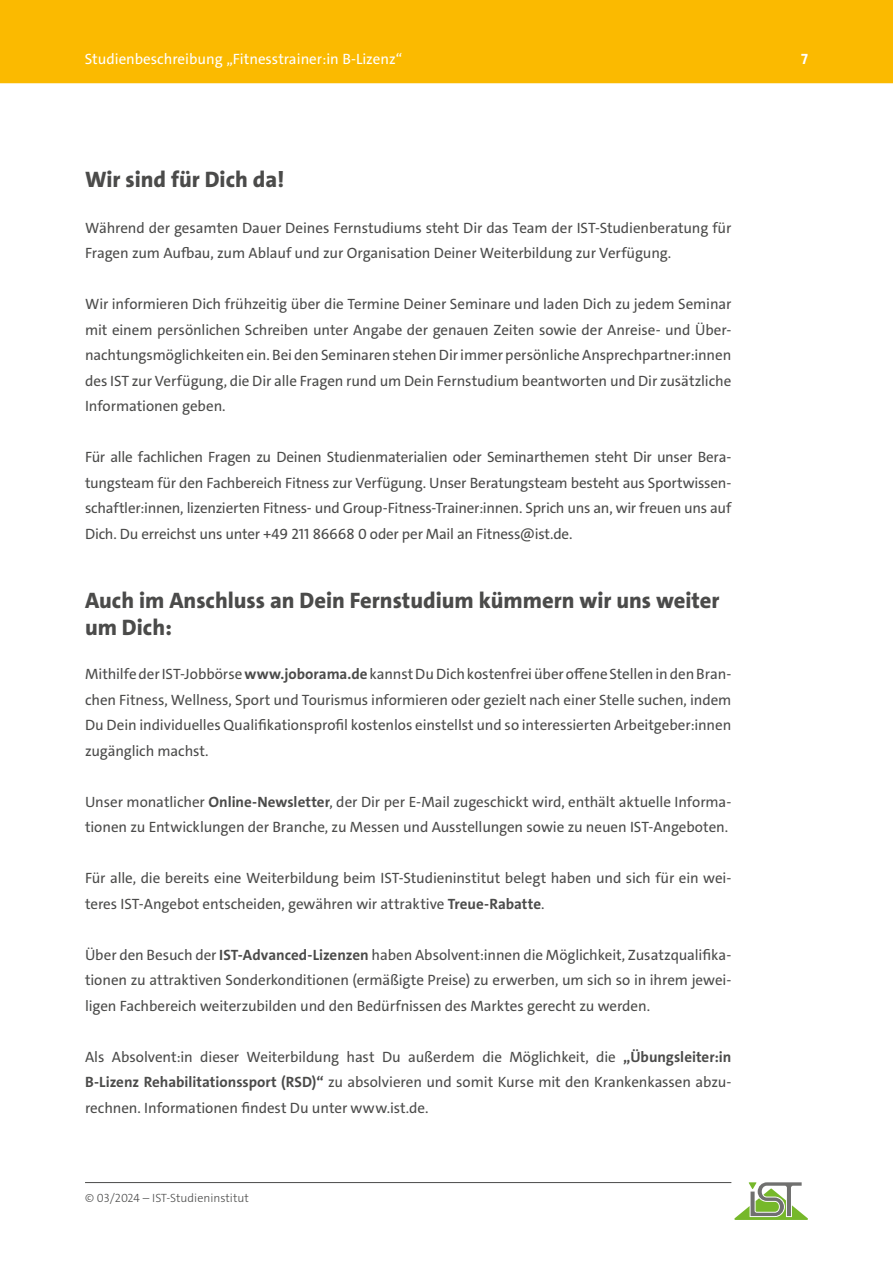
<style>
.page{position:relative;width:893px;height:1263px;background:#fff}
.page>*{position:absolute;margin:0;border:0;box-sizing:border-box;transform-origin:0 0}
.t1{font:800 22.5px/27px "The Sans C4 s";color:#4b4b4a}
.t2{font:15px/25.5px "The Sans C4 s";letter-spacing:-.005em;color:#4b4b4a;text-align:justify}
.t3{font:15px "The Sans C4 s";color:#fff}
.t4{font:700 15px "The Sans C4 s";color:#fff}
.t5{font:300 12px "The Sans C4 s";color:#4b4b4a}
.s1{font-weight:700}
</style>
<div class="page">
<hr style="left:85px;top:1182px;width:646px;height:1px;background:#4b4b4a">
<svg style="left:734px;top:1182px;width:74px;height:38px"></svg>
<div style="left:0;top:0;width:893px;height:83px;background:#fbba00"></div>
<p class="t3" style="left:85px;top:49px;width:319px">Studienbeschreibung „Fitnesstrainer:in B-Lizenz“</p>
<p class="t4" style="left:801px;top:49px;width:8px">7</p>
<h1 class="t1" style="left:85px;top:166px;width:201px">Wir sind für Dich da!</h1>
<p class="t2" style="left:85px;top:215px;width:648px">Während der gesamten Dauer Deines Fernstudiums steht Dir das Team der IST-Studienberatung für<br>Fragen zum Aufbau, zum Ablauf und zur Organisation Deiner Weiterbildung zur Verfügung.</p>
<p class="t2" style="left:85px;top:291px;width:648px">Wir informieren Dich frühzeitig über die Termine Deiner Seminare und laden Dich zu jedem Seminar mit einem persönlichen Schreiben unter Angabe der genauen Zeiten sowie der Anreise- und Über&shy;nachtungsmöglichkeiten ein. Bei den Seminaren stehen Dir immer persönliche Ansprechpartner:innen des IST zur Verfügung, die Dir alle Fragen rund um Dein Fernstudium beantworten und Dir zusätzliche Informationen geben.</p>
<p class="t2" style="left:85px;top:445px;width:648px">Für alle fachlichen Fragen zu Deinen Studienmaterialien oder Seminarthemen steht Dir unser Bera&shy;tungsteam für den Fachbereich Fitness zur Verfügung. Unser Beratungsteam besteht aus Sportwissen&shy;schaftler:innen, lizenzierten Fitness- und Group-Fitness-Trainer:innen. Sprich uns an, wir freuen uns auf Dich. Du erreichst uns unter +49 211 86668 0 oder per Mail an Fitness@ist.de.</p>
<h1 class="t1" style="left:85px;top:587px;width:636px">Auch im Anschluss an Dein Fernstudium kümmern wir uns weiter um Dich:</h1>
<p class="t2" style="left:85px;top:661px;width:648px">Mithilfe der IST-Jobbörse <span class="s1">www.joborama.de</span> kannst Du Dich kostenfrei über offene Stellen in den Bran&shy;chen Fitness, Wellness, Sport und Tourismus informieren oder gezielt nach einer Stelle suchen, indem Du Dein individuelles Qualifikationsprofil kostenlos einstellst und so interessierten Arbeitgeber:innen zugänglich machst.</p>
<p class="t2" style="left:85px;top:789px;width:648px">Unser monatlicher <span class="s1">Online-Newsletter</span>, der Dir per E-Mail zugeschickt wird, enthält aktuelle Informa&shy;tionen zu Entwicklungen der Branche, zu Messen und Ausstellungen sowie zu neuen IST-Angeboten.</p>
<p class="t2" style="left:85px;top:865px;width:648px">Für alle, die bereits eine Weiterbildung beim IST-Studieninstitut belegt haben und sich für ein wei&shy;teres IST-Angebot entscheiden, gewähren wir attraktive <span class="s1">Treue-Rabatte</span>.</p>
<p class="t2" style="left:85px;top:942px;width:648px">Über den Besuch der <span class="s1">IST-Advanced-Lizenzen</span> haben Absolvent:innen die Möglichkeit, Zusatzqualifika&shy;tionen zu attraktiven Sonderkonditionen (ermäßigte Preise) zu erwerben, um sich so in ihrem jewei&shy;ligen Fachbereich weiterzubilden und den Bedürfnissen des Marktes gerecht zu werden.</p>
<p class="t2" style="left:85px;top:1044px;width:648px">Als Absolvent:in dieser Weiterbildung hast Du außerdem die Möglichkeit, die <span class="s1">„Übungsleiter:in B-Lizenz Rehabilitationssport (RSD)“</span> zu absolvieren und somit Kurse mit den Krankenkassen abzu&shy;rechnen. Informationen findest Du unter www.ist.de.</p>
<p class="t5" style="left:85px;top:1190px;width:165px">© 03/2024 – IST-Studieninstitut</p>
</div>
